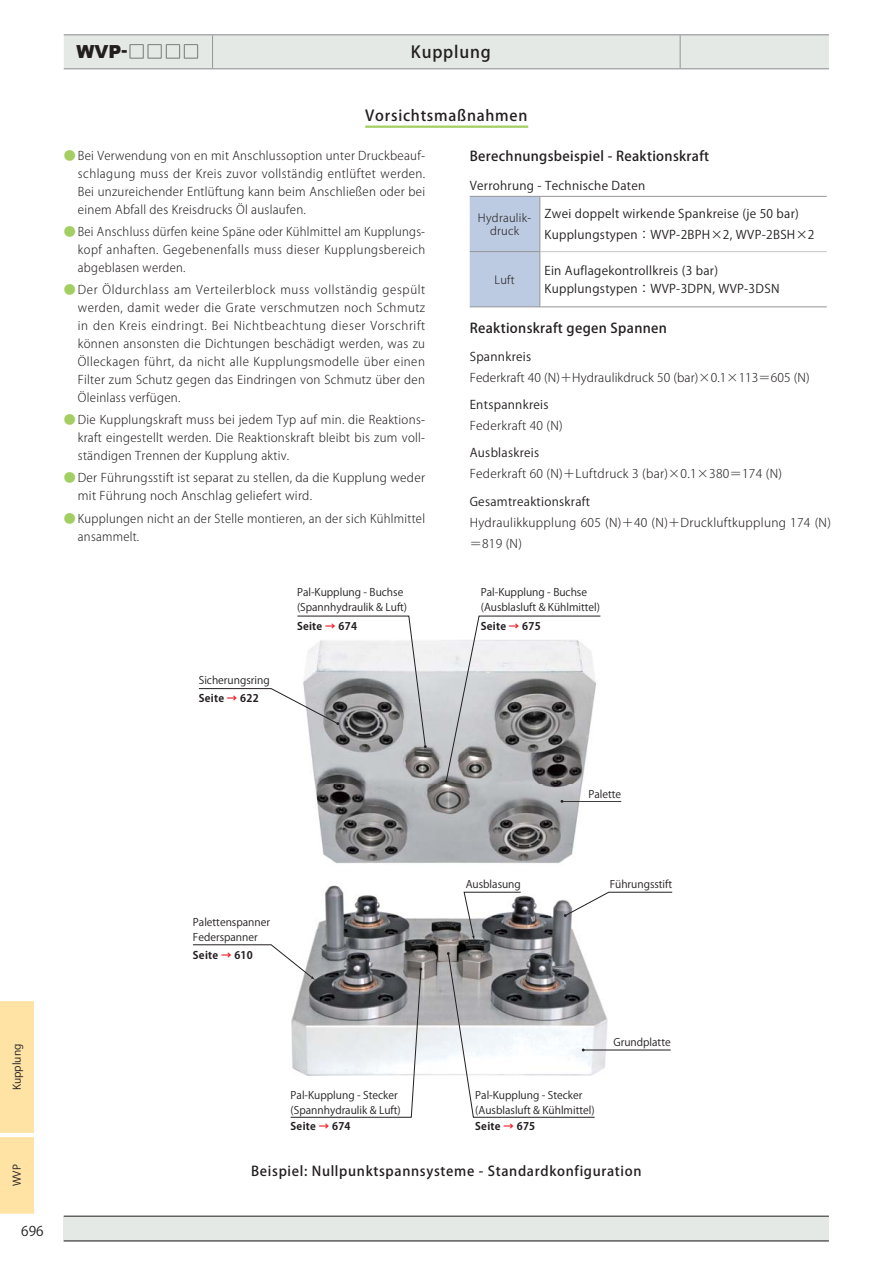
<style>
.page{position:relative;width:893px;height:1263px;background:#fff}
.page>*{position:absolute;margin:0;border:0;box-sizing:border-box;transform-origin:0 0}
.t1{font:17.25px "Koz Go Pro Extra Light 90 msp RKSJ H";color:#231f20}
.t2{font:16.5px "Koz Go Pro Medium 90 msp RKSJ H";letter-spacing:.05em;color:#231f20}
.t3{font:15px "Koz Go Pro Medium 90 msp RKSJ H";letter-spacing:.05em;color:#231f20}
.t4{font:13.5px "Koz Go Pro Medium 90 msp RKSJ H";letter-spacing:.025em;color:#231f20}
.t5{font:13.5px "Koz Go Pro Medium 90 msp RKSJ H";letter-spacing:.05em;color:#231f20}
.t6{font:13.5px "Koz Go Pro Regular 90 msp RKSJ H";color:#231f20}
.t7{font:12px/18px "Koz Go Pro Light 90 msp RKSJ H";letter-spacing:.025em;color:#231f20;text-align:justify}
.t8{font:12px/21px "Koz Go Pro Regular 90 msp RKSJ H";letter-spacing:.025em;color:#231f20}
.t9{font:12px/18px "Koz Go Pro Light 90 msp RKSJ H";letter-spacing:.025em;color:#231f20;text-align:justify;scale:.95 1}
.t10{font:11.25px/13.5px "Koz Go Pro Light 90 msp RKSJ H";letter-spacing:.025em;color:#231f20;text-align:center}
.t11{font:10.5px/15px "Koz Go Pro Regular 90 msp RKSJ H";color:#231f20}
.t12{font:10.5px "Koz Go Pro Bold 90 msp RKSJ H";letter-spacing:.025em;color:#231f20}
.s1{font-family:"Arial";font-weight:900;font-size:18px}
.s2{font-family:"Arial";font-weight:900}
.s3{font-family:"Koz Go Pro Regular 90 msp RKSJ H";color:#a3cf62}
.s4{color:#ed1c24}
</style>
<div class="page">
<div style="left:64px;top:1216px;width:765px;height:25px;background:#e4e9e6"></div>
<hr style="left:64px;top:1216px;width:765px;height:1px;background:#231f20">
<hr style="left:64px;top:1241px;width:765px;height:1px;background:#231f20">
<div style="left:64px;top:35px;width:765px;height:33px;background:#e4e9e6"></div>
<hr style="left:212px;top:35px;width:1px;height:33px;background:#939598">
<hr style="left:680px;top:35px;width:1px;height:33px;background:#939598">
<hr style="left:64px;top:34px;width:765px;height:1px;background:#939598">
<hr style="left:64px;top:68px;width:765px;height:1px;background:#939598">
<div style="left:0;top:1001px;width:34px;height:213px;background:#ffe3a5"></div>
<img style="left:310px;top:640px;width:297px;height:435px">
<svg style="left:445px;top:616px;width:156px;height:167px"></svg>
<svg style="left:199px;top:616px;width:228px;height:132px"></svg>
<svg style="left:464px;top:892px;width:57px;height:48px"></svg>
<svg style="left:564px;top:892px;width:108px;height:25px"></svg>
<hr style="left:562px;top:801px;width:59px;height:1px;background:#231f20">
<hr style="left:583px;top:1050px;width:88px;height:1px;background:#231f20">
<svg style="left:447px;top:952px;width:148px;height:166px"></svg>
<svg style="left:193px;top:944px;width:229px;height:174px"></svg>
<hr style="left:365px;top:126px;width:163px;height:2px;background:#a3cf62">
<div style="left:470px;top:197px;width:69px;height:110px;background:#bdcbe2"></div>
<hr style="left:470px;top:251px;width:70px;height:1px;background:#939598">
<hr style="left:540px;top:196px;width:287px;height:1px;background:#939598">
<hr style="left:540px;top:307px;width:287px;height:1px;background:#939598">
<hr style="left:540px;top:251px;width:287px;height:1px;background:#c6c8ca">
<hr style="left:470px;top:196px;width:70px;height:1px;background:#939598">
<hr style="left:470px;top:307px;width:70px;height:1px;background:#939598">
<hr style="left:539px;top:197px;width:1px;height:54px;background:#939598">
<hr style="left:539px;top:252px;width:1px;height:55px;background:#939598">
<h1 class="t1" style="left:77px;top:45px;width:125px"><span class="s1">WVP</span><span class="s2">-</span>□□□□</h1>
<h2 class="t2" style="left:411px;top:46px;width:81px">Kupplung</h2>
<p class="t3" style="left:365px;top:109px;width:164px">Vorsichtsmaßnahmen</p>
<p class="t4" style="left:470px;top:151px;width:241px">Berechnungsbeispiel - Reaktionskraft</p>
<p class="t8" style="left:470px;top:177px;width:177px">Verrohrung - Technische Daten</p>
<p class="t10" style="left:478px;top:212px;width:55px">Hydraulik&shy;druck</p>
<p class="t8" style="left:544px;top:205px;width:272px">Zwei doppelt wirkende Spankreise (je 50 bar)<br>Kupplungstypen：WVP-2BPH×2, WVP-2BSH×2</p>
<p class="t10" style="left:494px;top:274px;width:22px">Luft</p>
<p class="t8" style="left:544px;top:263px;width:237px;line-height:18px">Ein Auflagekontrollkreis (3 bar)<br>Kupplungstypen：WVP-3DPN, WVP-3DSN</p>
<p class="t4" style="left:470px;top:323px;width:199px">Reaktionskraft gegen Spannen</p>
<p class="t8" style="left:470px;top:347px;width:63px">Spannkreis</p>
<p class="t7" style="left:470px;top:370px;width:341px">Federkraft 40 (N)＋Hydraulikdruck 50 (bar)×0.1×113＝605 (N)</p>
<p class="t8" style="left:470px;top:396px;width:80px">Entspannkreis</p>
<p class="t7" style="left:470px;top:418px;width:95px">Federkraft 40 (N)</p>
<p class="t8" style="left:470px;top:444px;width:71px">Ausblaskreis</p>
<p class="t7" style="left:470px;top:467px;width:314px">Federkraft 60 (N)＋Luftdruck 3 (bar)×0.1×380＝174 (N)</p>
<p class="t8" style="left:470px;top:492px;width:122px">Gesamtreaktionskraft</p>
<p class="t7" style="left:470px;top:513px;width:363px;line-height:21px">Hydraulikkupplung 605 (N)＋40 (N)＋Druckluftkupplung 174 (N)＝819 (N)</p>
<p class="t7" style="left:78px;top:148px;width:349px;text-indent:-14px"><span class="s3">●</span> Bei Verwendung von en mit Anschlussoption unter Druckbeauf&shy;schlagung muss der Kreis zuvor vollständig entlüftet werden.<br>Bei unzureichender Entlüftung kann beim Anschließen oder bei einem Abfall des Kreisdrucks Öl auslaufen.</p>
<p class="t9" style="left:78px;top:224px;width:367px;text-indent:-14px"><span class="s3">●</span> Bei Anschluss dürfen keine Späne oder Kühlmittel am Kupplungs&shy;kopf anhaften. Gegebenenfalls muss dieser Kupplungsbereich abgeblasen werden.</p>
<p class="t7" style="left:78px;top:282px;width:349px;text-indent:-14px"><span class="s3">●</span> Der Öldurchlass am Verteilerblock muss vollständig gespült werden, damit weder die Grate verschmutzen noch Schmutz in den Kreis eindringt. Bei Nichtbeachtung dieser Vorschrift können ansonsten die Dichtungen beschädigt werden, was zu Ölleckagen führt, da nicht alle Kupplungsmodelle über einen Filter zum Schutz gegen das Eindringen von Schmutz über den Öleinlass verfügen.</p>
<p class="t7" style="left:78px;top:412px;width:349px;text-indent:-14px"><span class="s3">●</span> Die Kupplungskraft muss bei jedem Typ auf min. die Reaktions&shy;kraft eingestellt werden. Die Reaktionskraft bleibt bis zum voll&shy;ständigen Trennen der Kupplung aktiv.</p>
<p class="t7" style="left:78px;top:471px;width:349px;text-indent:-14px"><span class="s3">●</span> Der Führungsstift ist separat zu stellen, da die Kupplung weder mit Führung noch Anschlag geliefert wird.</p>
<p class="t9" style="left:78px;top:511px;width:367px;text-indent:-14px"><span class="s3">●</span> Kupplungen nicht an der Stelle montieren, an der sich Kühlmittel ansammelt.</p>
<p class="t11" style="left:297px;top:586px;width:112px">Pal-Kupplung - Buchse (Spannhydraulik &amp; Luft)</p>
<p class="t11" style="left:481px;top:586px;width:121px">Pal-Kupplung - Buchse (Ausblasluft &amp; Kühlmittel)</p>
<p class="t11" style="left:199px;top:674px;width:72px">Sicherungsring</p>
<p class="t12" style="left:199px;top:694px;width:61px">Seite <span class="s4">→</span> 622</p>
<p class="t12" style="left:297px;top:622px;width:61px">Seite <span class="s4">→</span> 674</p>
<p class="t12" style="left:481px;top:622px;width:61px">Seite <span class="s4">→</span> 675</p>
<p class="t11" style="left:11px;top:1090px;width:48px;rotate:-90deg">Kupplung</p>
<p class="t11" style="left:11px;top:1186px;width:23px;rotate:-90deg">WVP</p>
<p class="t6" style="left:21px;top:1226px;width:24px">696</p>
<p class="t11" style="left:588px;top:788px;width:34px">Palette</p>
<p class="t11" style="left:193px;top:916px;width:79px">Palettenspanner<br>Federspanner</p>
<p class="t12" style="left:193px;top:951px;width:61px">Seite <span class="s4">→</span> 610</p>
<p class="t11" style="left:466px;top:878px;width:57px">Ausblasung</p>
<p class="t11" style="left:610px;top:878px;width:64px">Führungsstift</p>
<p class="t11" style="left:291px;top:1089px;width:112px">Pal-Kupplung - Stecker (Spannhydraulik &amp; Luft)</p>
<p class="t11" style="left:475px;top:1089px;width:121px">Pal-Kupplung - Stecker (Ausblasluft &amp; Kühlmittel)</p>
<p class="t12" style="left:291px;top:1122px;width:61px">Seite <span class="s4">→</span> 674</p>
<p class="t12" style="left:475px;top:1122px;width:61px">Seite <span class="s4">→</span> 675</p>
<p class="t11" style="left:613px;top:1036px;width:59px">Grundplatte</p>
<p class="t5" style="left:251px;top:1166px;width:392px">Beispiel: Nullpunktspannsysteme - Standardkonfiguration</p>
</div>
